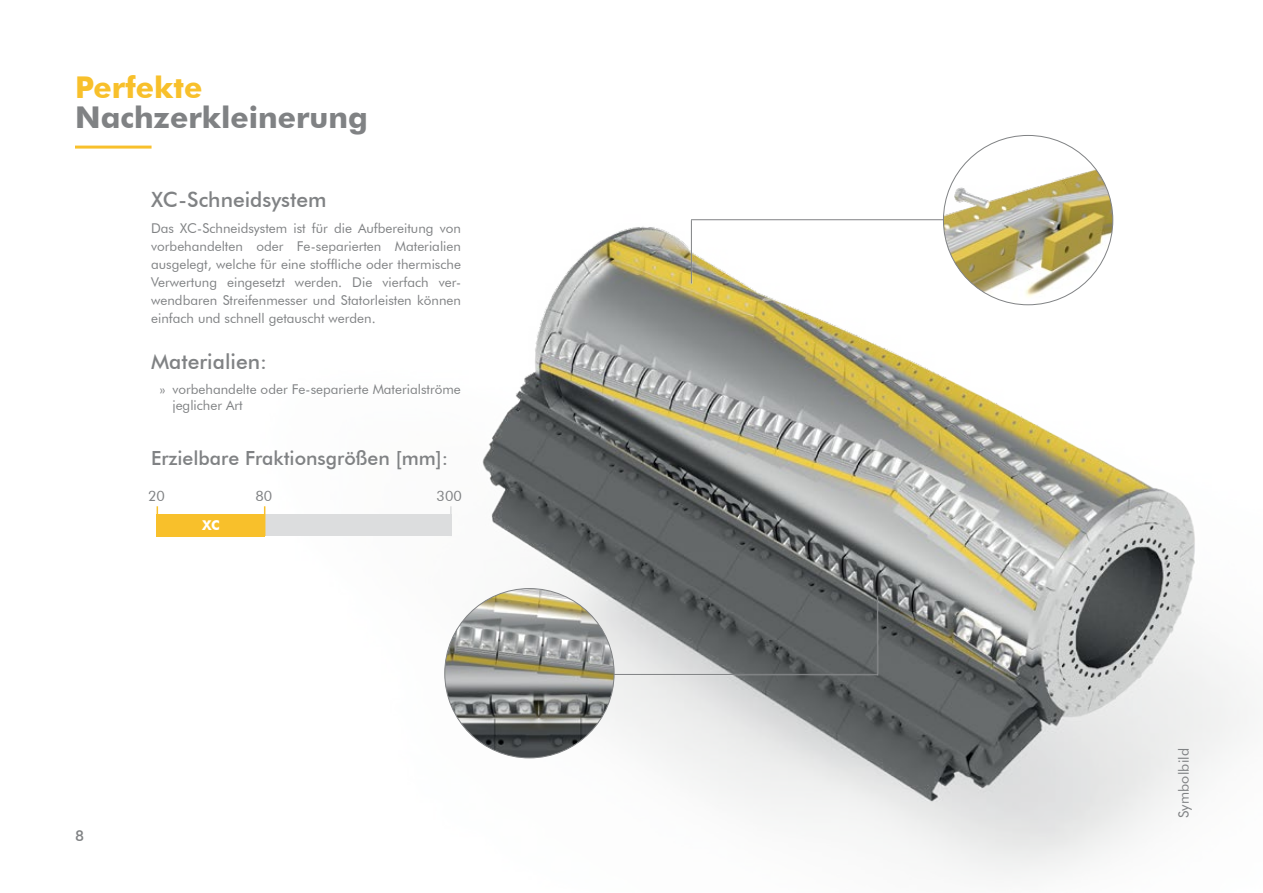
<style>
.page{position:relative;width:1263px;height:893px;background:#fff}
.page>*{position:absolute;margin:0;border:0;box-sizing:border-box;transform-origin:0 0}
.t1{font:700 30px "Futura BT";color:#808284}
.t2{font:700 30px "Futura BT";color:#f8c02b}
.t3{font:500 21px "Futura BT";color:#808284}
.t4{font:500 19.5px "Futura BT";color:#808284}
.t5{font:500 15px "Futura BT";color:#808284}
.t6{font:14.25px "Futura BT";letter-spacing:.01em;color:#808284}
.t7{font:13.5px/18px "Futura BT";color:#808284;text-align:justify}
.t8{font:700 13.5px "Futura BT";color:#fff}
</style>
<div class="page">
<img style="left:209px;top:135px;width:1040px;height:743px">
<hr style="left:690px;top:219px;width:421px;height:2px;background:#e0e0e1">
<hr style="left:691px;top:219px;width:420px;height:1px;background:#808284">
<img style="left:943px;top:135px;width:170px;height:170px;border-radius:85px">
<hr style="left:690px;top:219px;width:3px;height:66px;background:#fff;opacity:.4">
<hr style="left:691px;top:220px;width:1px;height:63px;background:#808284">
<hr style="left:876px;top:596px;width:3px;height:80px;background:#fff;opacity:.4">
<hr style="left:877px;top:596px;width:1px;height:79px;background:#808284">
<hr style="left:500px;top:673px;width:378px;height:3px;background:#fff;opacity:.4">
<hr style="left:501px;top:674px;width:376px;height:1px;background:#808284">
<img style="left:445px;top:589px;width:169px;height:169px;border-radius:85px">
<div style="left:157px;top:514px;width:294px;height:22px;background:#dcddde"></div>
<div style="left:157px;top:514px;width:108px;height:22px;background:#f8c02b"></div>
<hr style="left:264px;top:506px;width:1px;height:30px;background:#f8c02b">
<hr style="left:157px;top:506px;width:1px;height:30px;background:#f8c02b">
<hr style="left:450px;top:506px;width:2px;height:30px;background:#dcddde">
<hr style="left:75px;top:146px;width:77px;height:3px;background:#f8c02b">
<h1 class="t2" style="left:75px;top:69px;width:129px">Perfekte</h1>
<h1 class="t1" style="left:75px;top:99px;width:294px">Nachzerkleinerung</h1>
<h2 class="t3" style="left:151px;top:186px;width:177px">XC-Schneidsystem</h2>
<p class="t7" style="left:151px;top:219px;width:311px">Das XC-Schneidsystem ist für die Aufbereitung von vorbehandelten oder Fe-separierten Materialien ausgelegt, welche für eine stoffliche oder thermische Verwertung eingesetzt werden. Die vierfach ver&shy;wendbaren Streifenmesser und Statorleisten können einfach und schnell getauscht werden.</p>
<h2 class="t3" style="left:151px;top:348px;width:117px">Materialien:</h2>
<p class="t7" style="left:172px;top:381px;width:290px;line-height:16.5px;text-indent:-13px">» vorbehandelte oder Fe-separierte Materialströme jeglicher Art</p>
<h3 class="t4" style="left:151px;top:446px;width:299px">Erzielbare Fraktionsgrößen [mm]:</h3>
<p class="t6" style="left:148px;top:487px;width:18px">20</p>
<p class="t6" style="left:255px;top:487px;width:18px">80</p>
<p class="t6" style="left:437px;top:487px;width:27px">300</p>
<p class="t8" style="left:202px;top:517px;width:19px">XC</p>
<p class="t5" style="left:75px;top:826px;width:11px">8</p>
<p class="t6" style="left:1175px;top:818px;width:71px;rotate:-90deg">Symbolbild</p>
</div>
